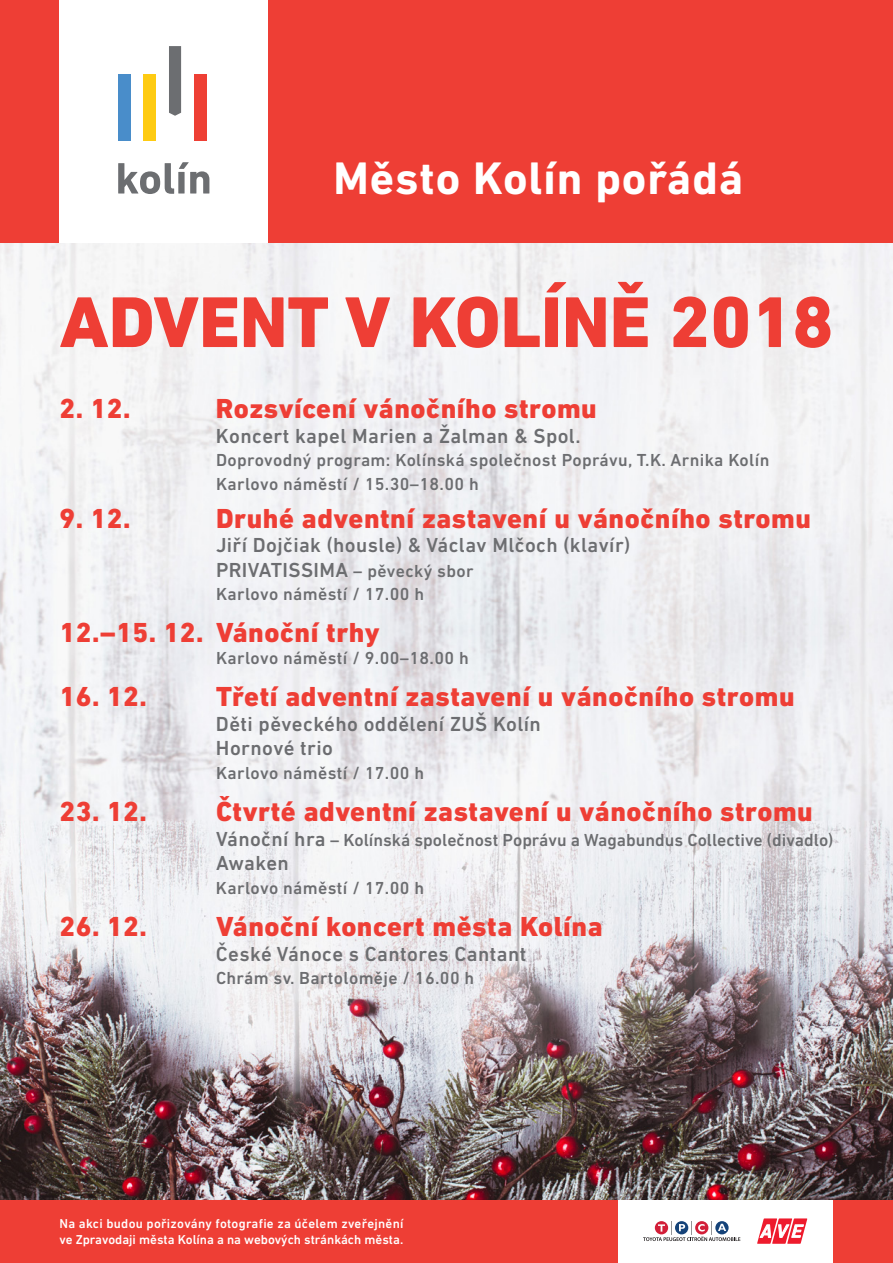
<style>
.page{position:relative;width:893px;height:1263px;background:#fff}
.page>*{position:absolute;margin:0;border:0;box-sizing:border-box;transform-origin:0 0}
.t1{font:800 73.05px "DIN Next LT Pro";color:#ee3e35}
.t2{font:700 46.35px "DIN Next LT Pro";letter-spacing:.02em;color:#fff}
.t3{font:800 28.05px "DIN Next LT Pro";letter-spacing:.02em;color:#ee3e35}
.t4{font:500 20.7px/24.9px "DIN Next LT Pro";letter-spacing:.02em;color:#6c6d70}
.t5{font:500 17.7px "DIN Next LT Pro";letter-spacing:.02em;color:#6c6d70}
.t6{font:500 17.7px "DIN Next LT Pro";color:#6c6d70}
.t7{font:500 13.2px/15.8px "DIN Next LT Pro";letter-spacing:.005em;color:#fff}
.s1{font-size:17.7px}
.s2{font-size:20.7px}
</style>
<div class="page">
<div style="left:0;top:1199px;width:618px;height:64px;background:#ee3e35"></div>
<div style="left:833px;top:1199px;width:60px;height:64px;background:#ee3e35"></div>
<svg style="left:757px;top:1218px;width:51px;height:26px"></svg>
<svg style="left:643px;top:1221px;width:97px;height:20px"></svg>
<div style="left:268px;top:0;width:625px;height:243px;background:#ee3e35"></div>
<div style="left:0;top:0;width:60px;height:243px;background:#ee3e35"></div>
<svg style="left:118px;top:162px;width:91px;height:32px"></svg>
<div style="left:118px;top:74px;width:12px;height:67px;background:#498dca"></div>
<div style="left:144px;top:74px;width:12px;height:67px;background:#fecb12"></div>
<div style="left:194px;top:74px;width:12px;height:67px;background:#ee3f34"></div>
<svg style="left:169px;top:46px;width:12px;height:70px"></svg>
<img style="left:0;top:243px;width:893px;height:956px">
<p class="t2" style="left:333px;top:151px;width:411px">Město Kolín pořádá</p>
<p class="t1" style="left:60px;top:279px;width:775px">ADVENT V KOLÍNĚ 2018</p>
<p class="t3" style="left:60px;top:392px;width:73px">2. 12.</p>
<p class="t3" style="left:216px;top:392px;width:382px">Rozsvícení vánočního stromu</p>
<p class="t4" style="left:216px;top:423px;width:366px">Koncert kapel Marien a Žalman &amp; Spol.</p>
<p class="t5" style="left:216px;top:450px;width:555px">Doprovodný program: Kolínská společnost Poprávu, T.K. Arnika Kolín</p>
<p class="t5" style="left:216px;top:473px;width:264px">Karlovo náměstí / 15.30–18.00 h</p>
<p class="t3" style="left:60px;top:501px;width:73px">9. 12.</p>
<p class="t3" style="left:216px;top:501px;width:597px">Druhé adventní zastavení u vánočního stromu</p>
<p class="t4" style="left:216px;top:533px;width:416px">Jiří Dojčiak (housle) &amp; Václav Mlčoch (klavír)</p>
<p class="t4" style="left:216px;top:557px;width:259px">PRIVATISSIMA <span class="s1">– pěvecký sbor</span></p>
<p class="t5" style="left:216px;top:584px;width:210px">Karlovo náměstí / 17.00 h</p>
<p class="t3" style="left:60px;top:616px;width:322px">12.–15. 12. Vánoční trhy</p>
<p class="t5" style="left:216px;top:647px;width:254px">Karlovo náměstí / 9.00–18.00 h</p>
<p class="t3" style="left:60px;top:680px;width:89px">16. 12.</p>
<p class="t3" style="left:216px;top:680px;width:580px">Třetí adventní zastavení u vánočního stromu</p>
<p class="t4" style="left:216px;top:711px;width:326px">Děti pěveckého oddělení ZUŠ Kolín<br>Hornové trio</p>
<p class="t5" style="left:216px;top:762px;width:210px">Karlovo náměstí / 17.00 h</p>
<p class="t3" style="left:60px;top:795px;width:89px">23. 12.</p>
<p class="t3" style="left:216px;top:795px;width:598px">Čtvrté adventní zastavení u vánočního stromu</p>
<p class="t6" style="left:216px;top:829px;width:619px"><span class="s2">Vánoční hra</span> – Kolínská společnost Poprávu a Wagabundus Collective (divadlo)</p>
<p class="t4" style="left:216px;top:851px;width:74px">Awaken</p>
<p class="t5" style="left:216px;top:877px;width:210px">Karlovo náměstí / 17.00 h</p>
<p class="t3" style="left:60px;top:909px;width:89px">26. 12.</p>
<p class="t3" style="left:216px;top:909px;width:388px">Vánoční koncert města Kolína</p>
<p class="t4" style="left:216px;top:941px;width:312px">České Vánoce s Cantores Cantant</p>
<p class="t5" style="left:216px;top:967px;width:260px">Chrám sv. Bartoloměje / 16.00 h</p>
<p class="t7" style="left:60px;top:1216px;width:346px">Na akci budou pořizovány fotografie za účelem zveřejnění ve Zpravodaji města Kolína a na webových stránkách města.</p>
</div>
